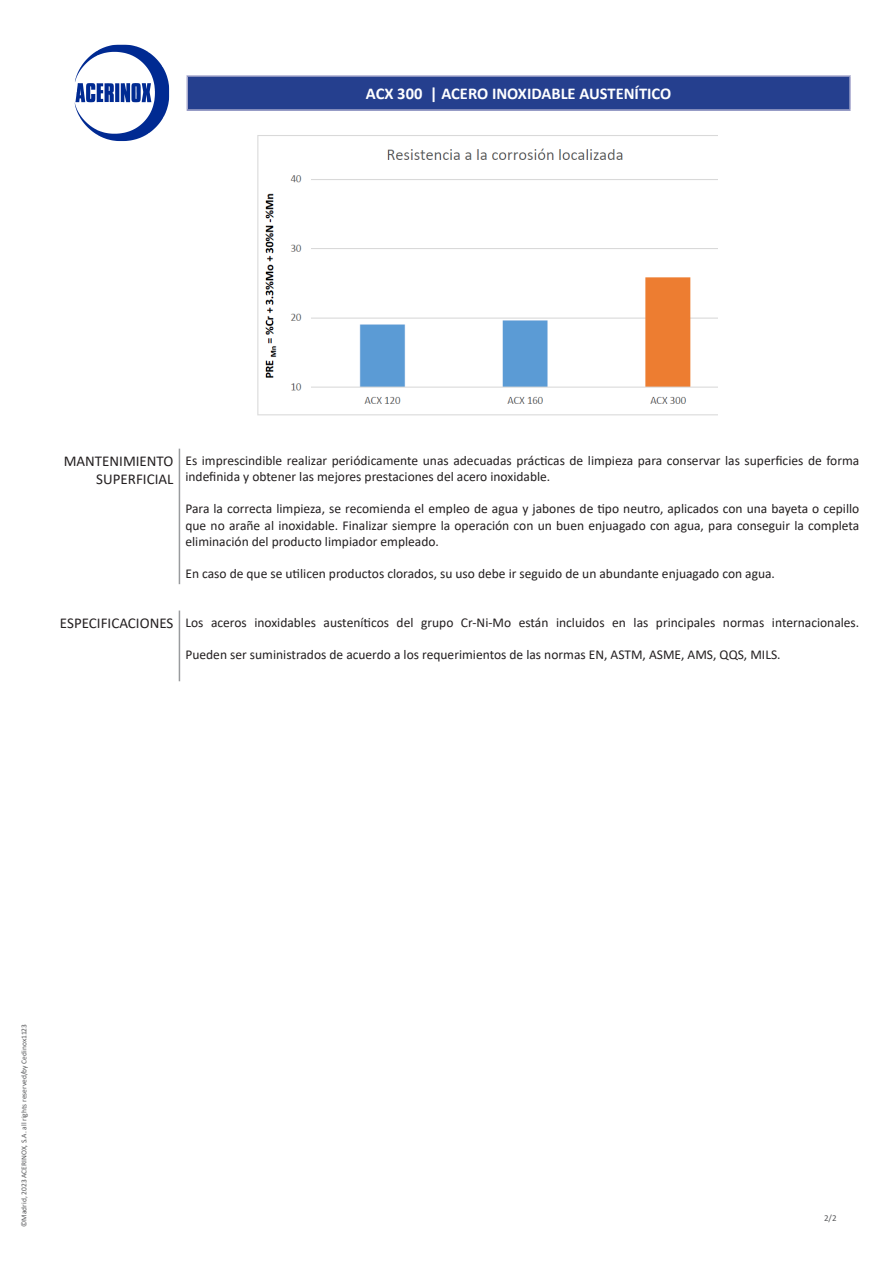
<style>
.page{position:relative;width:893px;height:1263px;background:#fff}
.page>*{position:absolute;margin:0;border:0;box-sizing:border-box;transform-origin:0 0}
.t1{font:700 16.5px "Calibri";color:#fff}
.t2{font:15px "Calibri";color:#231f20}
.t3{font:13.5px/16.2px "Calibri";color:#231f20}
.t4{font:9px "Calibri";color:#57585a}
.t5{font:7.5px "Calibri";color:#57585a}
</style>
<div class="page">
<div style="left:187px;top:76px;width:663px;height:34px;background:#253f8e"></div>
<hr style="left:186px;top:75px;width:665px;height:2px;background:#afb0d2">
<hr style="left:186px;top:77px;width:2px;height:32px;background:#afb0d2">
<hr style="left:849px;top:77px;width:2px;height:32px;background:#afb0d2">
<hr style="left:186px;top:109px;width:665px;height:2px;background:#afb0d2">
<hr style="left:179px;top:449px;width:1px;height:135px;background:#999b9e">
<hr style="left:179px;top:610px;width:1px;height:71px;background:#999b9e">
<img style="left:74px;top:44px;width:96px;height:97px">
<img style="left:257px;top:135px;width:460px;height:281px">
<p class="t1" style="left:366px;top:82px;width:307px">ACX 300 | ACERO INOXIDABLE AUSTENÍTICO</p>
<p class="t2" style="left:64px;top:450px;width:111px">MANTENIMIENTO</p>
<p class="t2" style="left:96px;top:468px;width:79px">SUPERFICIAL</p>
<p class="t3" style="left:185px;top:452px;width:675px">Es imprescindible realizar periódicamente unas adecuadas prácticas de limpieza para conservar las superficies de forma indefinida y obtener las mejores prestaciones del acero inoxidable.</p>
<p class="t3" style="left:185px;top:500px;width:675px;text-align:justify">Para la correcta limpieza, se recomienda el empleo de agua y jabones de tipo neutro, aplicados con una bayeta o cepillo que no arañe al inoxidable. Finalizar siempre la operación con un buen enjuagado con agua, para conseguir la completa eliminación del producto limpiador empleado.</p>
<p class="t3" style="left:185px;top:565px;width:591px">En caso de que se utilicen productos clorados, su uso debe ir seguido de un abundante enjuagado con agua.</p>
<p class="t2" style="left:60px;top:612px;width:115px">ESPECIFICACIONES</p>
<p class="t3" style="left:185px;top:614px;width:675px">Los aceros inoxidables austeníticos del grupo Cr-Ni-Mo están incluidos en las principales normas internacionales.</p>
<p class="t3" style="left:185px;top:646px;width:597px">Pueden ser suministrados de acuerdo a los requerimientos de las normas EN, ASTM, ASME, AMS, QQS, MILS.</p>
<p class="t5" style="left:19px;top:1227px;width:204px;rotate:-90deg">©Madrid, 2023 ACERINOX, S.A. all rights reserved/by Cedinox1123</p>
<p class="t4" style="left:824px;top:1211px;width:14px">2/2</p>
</div>
